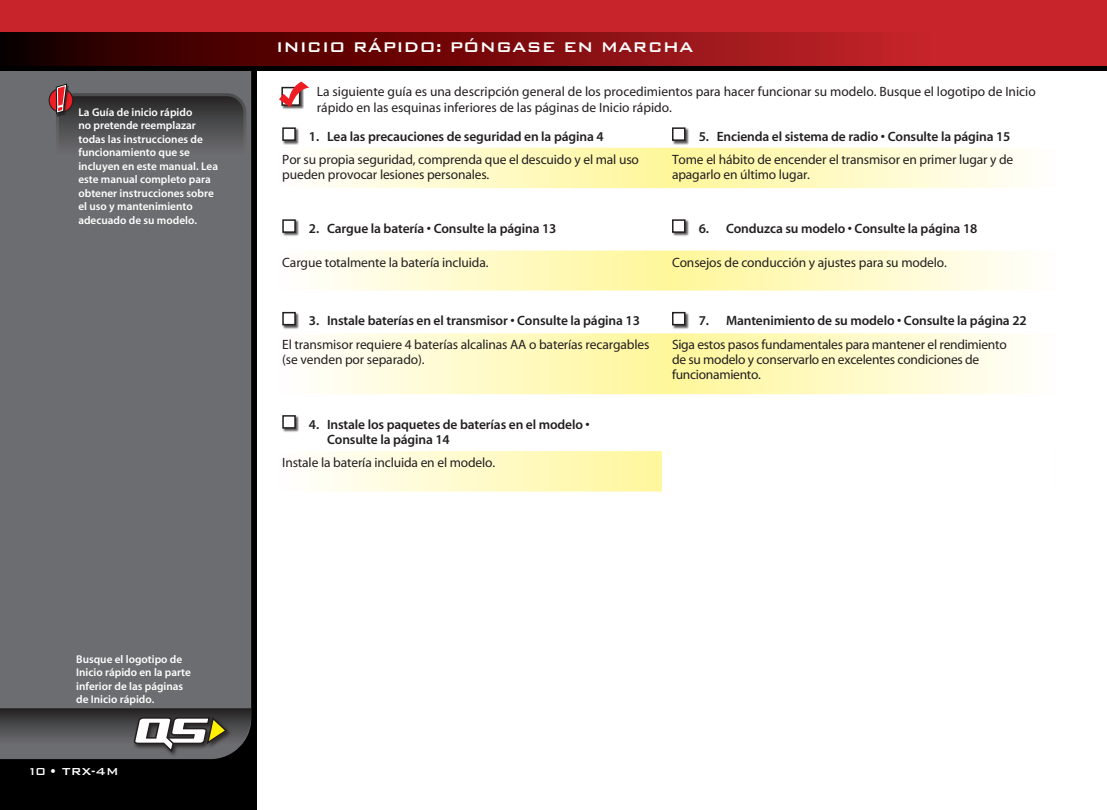
<style>
.page{position:relative;width:1107px;height:810px;background:#fff}
.page>*{position:absolute;margin:0;border:0;box-sizing:border-box;transform-origin:0 0}
.t1{font:18.75px "Bank Gothic Medium BT";color:#fff}
.t2{font:13.5px/15px "Myriad";letter-spacing:-.01em;color:#231f20}
.t3{font:600 13.5px/15px "Myriad";letter-spacing:-.01em;color:#231f20}
.t4{font:13.5px "Bank Gothic Medium BT";color:#fff}
.t5{font:600 11.25px/13.5px "Myriad";color:#fff}
</style>
<div class="page">
<div style="left:0;top:13px;width:256px;height:797px;background:#000"></div>
<div style="left:0;top:71px;width:251px;height:688px;background:#6c6d70"></div>
<div style="left:0;top:0;width:1107px;height:70px;background:#000"></div>
<div style="left:0;top:0;width:1107px;height:51px;background:#c8242b"></div>
<svg style="left:0;top:32px;width:1107px;height:34px;background:#7f0f12"></svg>
<div style="left:282px;top:87px;width:22px;height:23px;background:#231f20;opacity:.75"></div>
<svg style="left:279px;top:81px;width:30px;height:27px"></svg>
<svg style="left:282px;top:148px;width:741px;height:344px"></svg>
<div style="left:282px;top:128px;width:18px;height:17px;background:#231f20;opacity:.75"></div>
<div style="left:283px;top:128px;width:12px;height:12px;background:#fff"></div>
<div style="left:282px;top:127px;width:14px;height:14px;border:2px solid #231f20"></div>
<div style="left:672px;top:128px;width:17px;height:17px;background:#231f20;opacity:.75"></div>
<div style="left:673px;top:128px;width:12px;height:12px;background:#fff"></div>
<div style="left:672px;top:127px;width:14px;height:14px;border:2px solid #231f20"></div>
<div style="left:282px;top:219px;width:18px;height:18px;background:#231f20;opacity:.75"></div>
<div style="left:283px;top:220px;width:12px;height:12px;background:#fff"></div>
<div style="left:282px;top:219px;width:14px;height:14px;border:2px solid #231f20"></div>
<div style="left:672px;top:219px;width:17px;height:18px;background:#231f20;opacity:.75"></div>
<div style="left:673px;top:220px;width:12px;height:12px;background:#fff"></div>
<div style="left:672px;top:219px;width:14px;height:14px;border:2px solid #231f20"></div>
<div style="left:282px;top:312px;width:18px;height:17px;background:#231f20;opacity:.75"></div>
<div style="left:283px;top:313px;width:12px;height:12px;background:#fff"></div>
<div style="left:282px;top:312px;width:14px;height:13px;border:2px solid #231f20"></div>
<div style="left:672px;top:312px;width:17px;height:17px;background:#231f20;opacity:.75"></div>
<div style="left:673px;top:313px;width:12px;height:12px;background:#fff"></div>
<div style="left:672px;top:312px;width:14px;height:13px;border:2px solid #231f20"></div>
<div style="left:282px;top:415px;width:18px;height:18px;background:#231f20;opacity:.75"></div>
<div style="left:283px;top:416px;width:12px;height:12px;background:#fff"></div>
<div style="left:282px;top:415px;width:14px;height:14px;border:2px solid #231f20"></div>
<svg style="left:49px;top:89px;width:24px;height:23px"></svg>
<div style="left:49px;top:88px;width:24px;height:25px;border:1px solid #231f20;border-radius:50%"></div>
<svg style="left:54px;top:81px;width:191px;height:95px;background:#595759"></svg>
<div style="left:133px;top:716px;width:99px;height:41px;background:#6c6d70"></div>
<svg style="left:0;top:708px;width:251px;height:47px;background:#5c5c5b"></svg>
<div style="left:662px;top:438px;width:391px;height:59px;background:#fff"></div>
<p class="t5" style="left:78px;top:106px;width:141px">La Guía de inicio rápido<br>no pretende reemplazar todas las instrucciones de funcionamiento que se incluyen en este manual. Lea este manual completo para obtener instrucciones sobre el uso y mantenimiento adecuado de su modelo.</p>
<p class="t1" style="left:276px;top:37px;width:419px">INICIO RÁPIDO: PÓNGASE EN MARCHA</p>
<p class="t2" style="left:317px;top:84px;width:721px;line-height:16.2px">La siguiente guía es una descripción general de los procedimientos para hacer funcionar su modelo. Busque el logotipo de Inicio rápido en las esquinas inferiores de las páginas de Inicio rápido.</p>
<p class="t3" style="left:309px;top:129px;width:296px">1. Lea las precauciones de seguridad en la página 4</p>
<p class="t3" style="left:699px;top:129px;width:313px">5. Encienda el sistema de radio • Consulte la página 15</p>
<p class="t2" style="left:282px;top:152px;width:358px">Por su propia seguridad, comprenda que el descuido y el mal uso pueden provocar lesiones personales.</p>
<p class="t2" style="left:672px;top:152px;width:343px">Tome el hábito de encender el transmisor en primer lugar y de apagarlo en último lugar.</p>
<p class="t3" style="left:309px;top:221px;width:249px">2. Cargue la batería • Consulte la página 13</p>
<p class="t3" style="left:699px;top:221px;width:280px">6. Conduzca su modelo • Consulte la página 18</p>
<p class="t2" style="left:282px;top:255px;width:208px">Cargue totalmente la batería incluida.</p>
<p class="t2" style="left:672px;top:255px;width:276px">Consejos de conducción y ajustes para su modelo.</p>
<p class="t3" style="left:309px;top:314px;width:332px">3. Instale baterías en el transmisor • Consulte la página 13</p>
<p class="t3" style="left:699px;top:314px;width:329px">7. Mantenimiento de su modelo • Consulte la página 22</p>
<p class="t2" style="left:282px;top:338px;width:369px">El transmisor requiere 4 baterías alcalinas AA o baterías recargables (se venden por separado).</p>
<p class="t2" style="left:672px;top:338px;width:336px">Siga estos pasos fundamentales para mantener el rendimiento</p>
<p class="t2" style="left:672px;top:353px;width:309px">de su modelo y conservarlo en excelentes condiciones de funcionamiento.</p>
<p class="t3" style="left:327px;top:417px;width:264px;text-indent:-18px">4. Instale los paquetes de baterías en el modelo •<br>Consulte la página 14</p>
<p class="t2" style="left:282px;top:456px;width:215px">Instale la batería incluida en el modelo.</p>
<p class="t5" style="left:76px;top:653px;width:116px">Busque el logotipo de<br>Inicio rápido en la parte inferior de las páginas de Inicio rápido.</p>
<p class="t4" style="left:27px;top:764px;width:93px">10 • TRX-4M</p>
</div>
